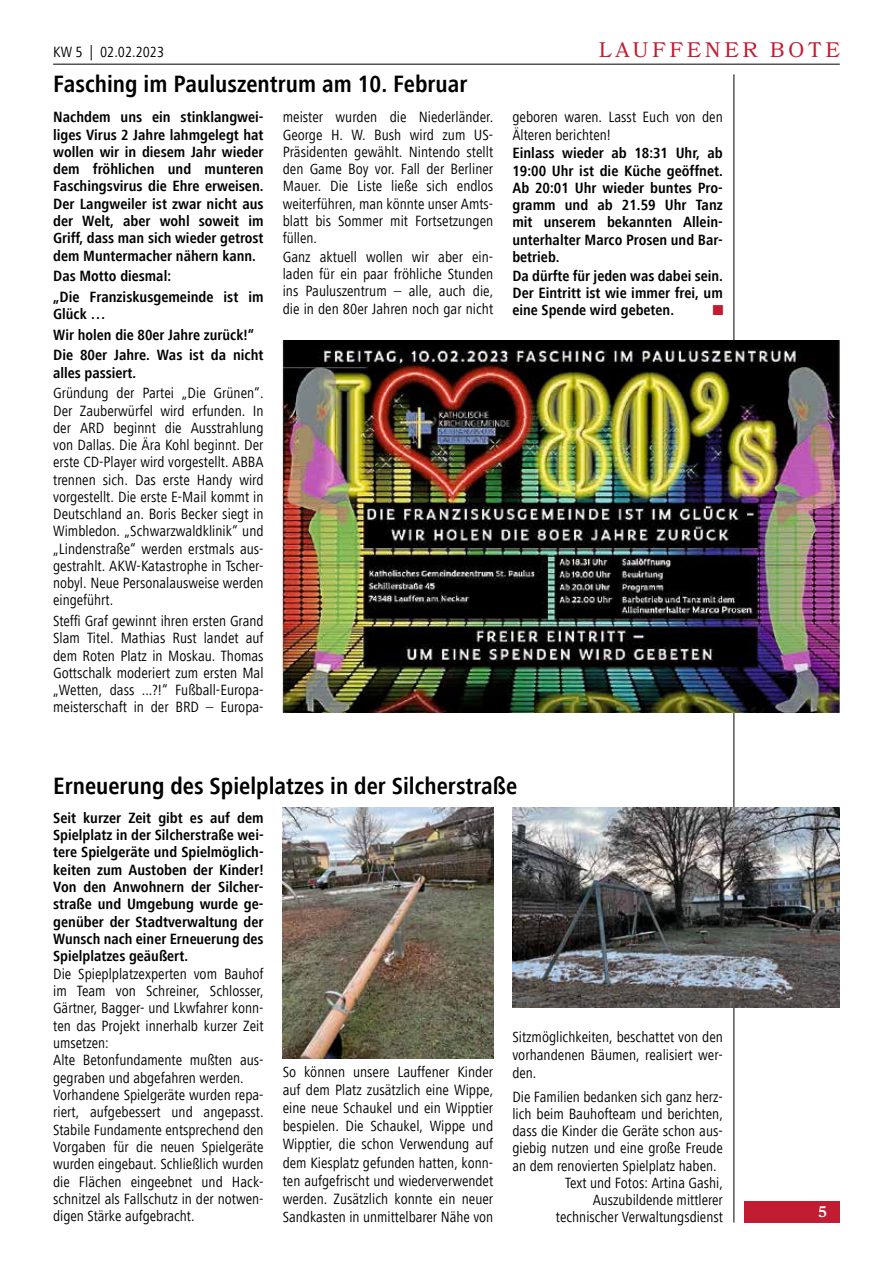
<style>
.page{position:relative;width:893px;height:1263px;background:#fff}
.page>*{position:absolute;margin:0;border:0;box-sizing:border-box;transform-origin:0 0}
.t1{font:700 condensed 24.3px "Frutiger Next LT";color:#000}
.t2{font:21px "Bookmania";letter-spacing:.17em;color:#c11c32}
.t3{font:condensed 15.3px/17.2px "Frutiger Next LT";color:#000;text-align:justify}
.t4{font:700 condensed 15.3px/17.2px "Frutiger Next LT";color:#000;text-align:justify}
.t5{font:600 15.3px "Bookmania";color:#fff}
</style>
<div class="page">
<div style="left:744px;top:1201px;width:96px;height:21px;background:#c11c32"></div>
<hr style="left:53px;top:64px;width:787px;height:1px;background:#000">
<hr style="left:733px;top:74px;width:1px;height:1148px;background:#000">
<img style="left:283px;top:808px;width:210px;height:251px">
<img style="left:283px;top:341px;width:557px;height:371px">
<img style="left:512px;top:807px;width:328px;height:200px">
<p class="t3" style="left:53px;top:44px;width:112px">KW 5 | 02.02.2023</p>
<h2 class="t2" style="left:599px;top:38px;width:243px">LAUFFENER BOTE</h2>
<h1 class="t1" style="left:53px;top:70px;width:416px">Fasching im Pauluszentrum am 10. Februar</h1>
<p class="t4" style="left:53px;top:109px;width:212px">Nachdem uns ein stinklangwei&shy;liges Virus 2 Jahre lahmgelegt hat wollen wir in diesem Jahr wieder dem fröhlichen und munteren Faschingsvirus die Ehre erweisen.<br>Der Langweiler ist zwar nicht aus der Welt, aber wohl soweit im Griff, dass man sich wieder getrost dem Muntermacher nähern kann.</p>
<p class="t4" style="left:53px;top:266px;width:212px;line-height:20.7px">Das Motto diesmal:<br>„Die Franziskusgemeinde ist im</p>
<p class="t4" style="left:53px;top:304px;width:212px;line-height:20.7px;text-align:left">Glück …<br>Wir holen die 80er Jahre zurück!“<br>Die 80er Jahre. Was ist da nicht</p>
<p class="t4" style="left:53px;top:364px;width:85px">alles passiert.</p>
<p class="t3" style="left:53px;top:385px;width:212px">Gründung der Partei „Die Grünen“.<br>Der Zauberwürfel wird erfunden. In der ARD beginnt die Ausstrahlung von Dallas. Die Ära Kohl beginnt. Der erste CD-Player wird vorgestellt. ABBA trennen sich. Das erste Handy wird vorgestellt. Die erste E-Mail kommt in Deutschland an. Boris Becker siegt in Wimbledon. „Schwarzwaldklinik“ und „Lindenstraße“ werden erstmals aus&shy;gestrahlt. AKW-Katastrophe in Tscher&shy;nobyl. Neue Personalausweise werden eingeführt.</p>
<p class="t3" style="left:53px;top:612px;width:212px">Steffi Graf gewinnt ihren ersten Grand Slam Titel. Mathias Rust landet auf dem Roten Platz in Moskau. Thomas Gottschalk moderiert zum ersten Mal „Wetten, dass ...?!“ Fußball-Europa&shy;meisterschaft in der BRD – Europa-</p>
<p class="t3" style="left:283px;top:109px;width:212px;text-align:left">meister wurden die Niederländer.<br>George H. W. Bush wird zum US--<br>Präsidenten gewählt. Nintendo stellt den Game Boy vor. Fall der Berliner<br>Mauer. Die Liste ließe sich endlos weiterführen, man könnte unser Amts&shy;blatt bis Sommer mit Fortsetzungen füllen.</p>
<p class="t3" style="left:283px;top:248px;width:212px">Ganz aktuell wollen wir aber ein&shy;laden für ein paar fröhliche Stunden ins Pauluszentrum – alle, auch die, die in den 80er Jahren noch gar nicht</p>
<p class="t3" style="left:512px;top:109px;width:212px">geboren waren. Lasst Euch von den<br>Älteren berichten!</p>
<p class="t4" style="left:512px;top:145px;width:212px">Einlass wieder ab 18:31 Uhr, ab 19:00 Uhr ist die Küche geöffnet.<br>Ab 20:01 Uhr wieder buntes Pro&shy;gramm und ab 21.59 Uhr Tanz mit unserem bekannten Allein&shy;unterhalter Marco Prosen und Bar&shy;betrieb.</p>
<p class="t4" style="left:512px;top:267px;width:212px">Da dürfte für jeden was dabei sein.<br>Der Eintritt ist wie immer frei, um eine Spende wird gebeten.</p>
<h1 class="t1" style="left:53px;top:772px;width:466px">Erneuerung des Spielplatzes in der Silcherstraße</h1>
<p class="t4" style="left:53px;top:809px;width:212px">Seit kurzer Zeit gibt es auf dem Spielplatz in der Silcherstraße wei&shy;tere Spielgeräte und Spielmöglich&shy;keiten zum Austoben der Kinder!<br>Von den Anwohnern der Silcher&shy;straße und Umgebung wurde ge&shy;genüber der Stadtverwaltung der Wunsch nach einer Erneuerung des Spielplatzes geäußert.</p>
<p class="t3" style="left:53px;top:965px;width:212px;text-align:left">Die Spieplplatzexperten vom Bauhof im Team von Schreiner, Schlosser, Gärtner, Bagger- und Lkwfahrer konn&shy;ten das Projekt innerhalb kurzer Zeit umsetzen:<br>Alte Betonfundamente mußten aus&shy;gegraben und abgefahren werden.<br>Vorhandene Spielgeräte wurden repa&shy;riert, aufgebessert und angepasst.<br>Stabile Fundamente entsprechend den Vorgaben für die neuen Spielgeräte wurden eingebaut. Schließlich wurden die Flächen eingeebnet und Hack&shy;schnitzel als Fallschutz in der notwen&shy;digen Stärke aufgebracht.</p>
<p class="t3" style="left:512px;top:1028px;width:212px;line-height:18.1px">Sitzmöglichkeiten, beschattet von den vorhandenen Bäumen, realisiert wer&shy;den.</p>
<p class="t3" style="left:512px;top:1088px;width:212px">Die Familien bedanken sich ganz herz-</p>
<p class="t3" style="left:512px;top:1105px;width:212px">lich beim Bauhofteam und berichten,</p>
<p class="t3" style="left:512px;top:1122px;width:212px">dass die Kinder die Geräte schon aus-</p>
<p class="t3" style="left:512px;top:1140px;width:212px">giebig nutzen und eine große Freude</p>
<p class="t3" style="left:512px;top:1157px;width:206px">an dem renovierten Spielplatz haben.</p>
<p class="t3" style="left:565px;top:1174px;width:159px">Text und Fotos: Artina Gashi,</p>
<p class="t3" style="left:593px;top:1191px;width:132px">Auszubildende mittlerer</p>
<p class="t3" style="left:556px;top:1209px;width:168px">technischer Verwaltungsdienst</p>
<p class="t3" style="left:283px;top:1063px;width:212px;line-height:18.1px">So können unsere Lauffener Kinder auf dem Platz zusätzlich eine Wippe, eine neue Schaukel und ein Wipptier bespielen. Die Schaukel, Wippe und Wipptier, die schon Verwendung auf dem Kiesplatz gefunden hatten, konn&shy;ten aufgefrischt und wiederverwendet werden. Zusätzlich konnte ein neuer Sandkasten in unmittelbarer Nähe von</p>
<p class="t5" style="left:818px;top:1203px;width:10px">5</p>
</div>
